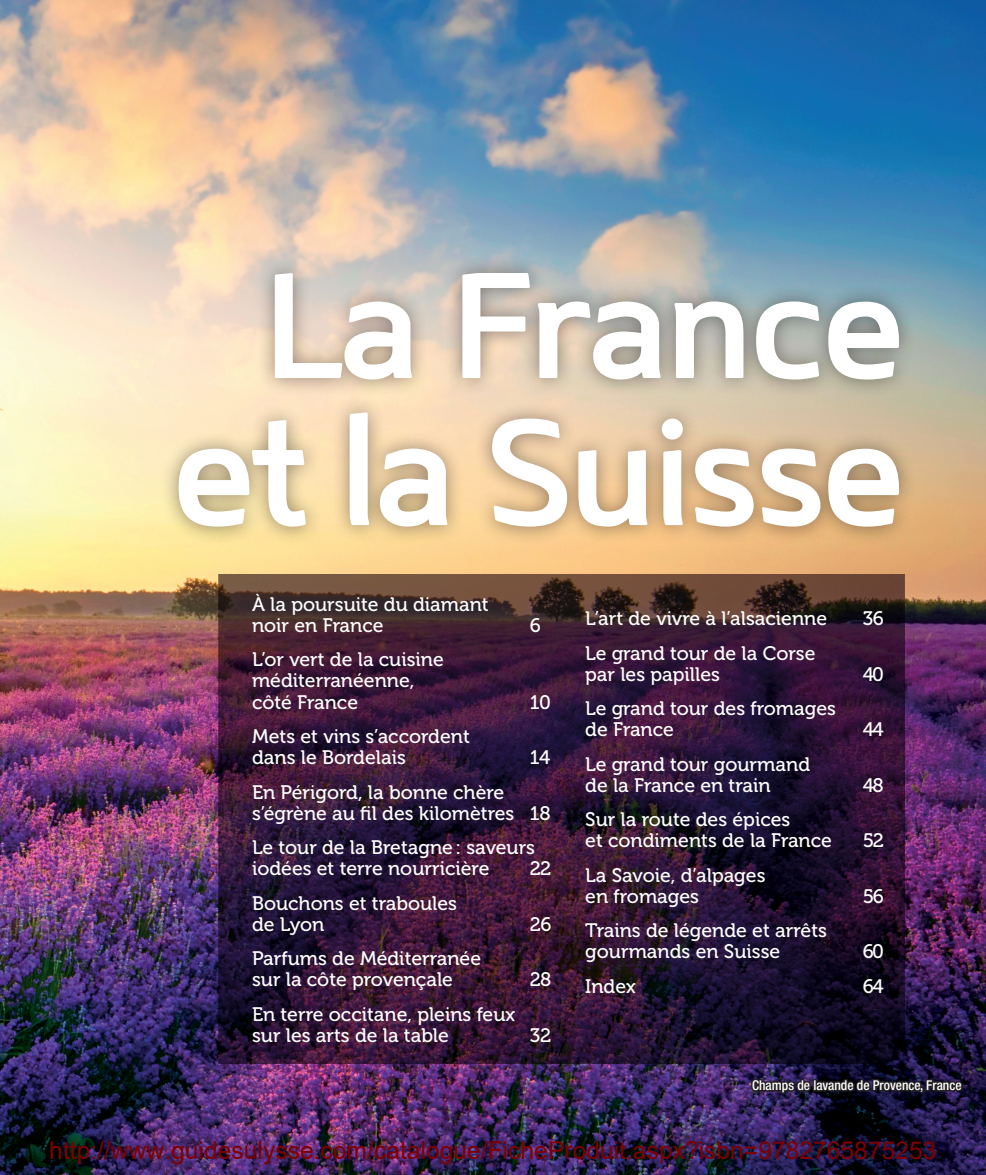
<style>
.page{position:relative;width:986px;height:1175px;background:#fff}
.page>*{position:absolute;margin:0;border:0;box-sizing:border-box;transform-origin:0 0}
.t1{font:600 150px/147px "Mentone";letter-spacing:-.03em;color:#fff;text-align:center}
.t2{font:24.6px "Arial";color:#800000}
.t3{font:19.5px/21px "Museo 500";color:#fff}
.t4{font:500 condensed 13.5px "Helvetica Neue LT Std";color:#fff}
</style>
<div class="page">
<img style="left:0;top:0;width:986px;height:1174px">
<svg style="left:749px;top:1073px;width:215px;height:45px;background:#1c1735"></svg>
<svg style="left:218px;top:574px;width:686px;height:490px;background:#311832"></svg>
<div style="left:160px;top:254px;width:757px;height:291px;background:#231f20;opacity:.5"></div>
<h1 class="t1" style="left:172px;top:250px;width:734px">La France et la Suisse</h1>
<p class="t3" style="left:252px;top:594px;width:238px">À la poursuite du diamant noir en France</p>
<p class="t3" style="left:252px;top:649px;width:193px">L’or vert de la cuisine méditerranéenne, côté France</p>
<p class="t3" style="left:529px;top:615px;width:13px">6</p>
<p class="t3" style="left:529px;top:691px;width:23px">10</p>
<p class="t3" style="left:252px;top:726px;width:219px">Mets et vins s’accordent dans le Bordelais</p>
<p class="t3" style="left:529px;top:747px;width:22px">14</p>
<p class="t3" style="left:252px;top:781px;width:300px">En Périgord, la bonne chère s’égrène au fil des kilomètres 18</p>
<p class="t3" style="left:252px;top:837px;width:284px">Le tour de la Bretagne: saveurs iodées et terre nourricière</p>
<p class="t3" style="left:529px;top:858px;width:23px">22</p>
<p class="t3" style="left:252px;top:892px;width:206px">Bouchons et traboules de Lyon</p>
<p class="t3" style="left:252px;top:948px;width:230px">Parfums de Méditerranée sur la côte provençale</p>
<p class="t3" style="left:252px;top:1003px;width:264px">En terre occitane, pleins feux sur les arts de la table</p>
<p class="t3" style="left:529px;top:913px;width:23px">26</p>
<p class="t3" style="left:529px;top:969px;width:23px">28</p>
<p class="t3" style="left:529px;top:1024px;width:23px">32</p>
<p class="t3" style="left:585px;top:608px;width:243px">L’art de vivre à l’alsacienne</p>
<p class="t3" style="left:862px;top:608px;width:22px">36</p>
<p class="t3" style="left:585px;top:643px;width:232px">Le grand tour de la Corse par les papilles</p>
<p class="t3" style="left:862px;top:664px;width:22px">40</p>
<p class="t3" style="left:585px;top:698px;width:252px">Le grand tour des fromages de France</p>
<p class="t3" style="left:585px;top:754px;width:226px">Le grand tour gourmand de la France en train</p>
<p class="t3" style="left:585px;top:809px;width:248px">Sur la route des épices<br>et condiments de la France</p>
<p class="t3" style="left:585px;top:865px;width:182px">La Savoie, d’alpages en fromages</p>
<p class="t3" style="left:585px;top:920px;width:243px">Trains de légende et arrêts gourmands en Suisse</p>
<p class="t3" style="left:862px;top:719px;width:22px">44</p>
<p class="t3" style="left:862px;top:775px;width:22px">48</p>
<p class="t3" style="left:862px;top:830px;width:22px">52</p>
<p class="t3" style="left:862px;top:886px;width:22px">56</p>
<p class="t3" style="left:862px;top:941px;width:22px">60</p>
<p class="t3" style="left:585px;top:976px;width:52px">Index</p>
<p class="t3" style="left:862px;top:976px;width:22px">64</p>
<p class="t4" style="left:752px;top:1077px;width:211px">Champs de lavande de Provence, France</p>
<p class="t2" style="left:49px;top:1133px;width:888px">http://www.guidesulysse.com/catalogue/FicheProduit.aspx?isbn=9782765875253</p>
</div>
